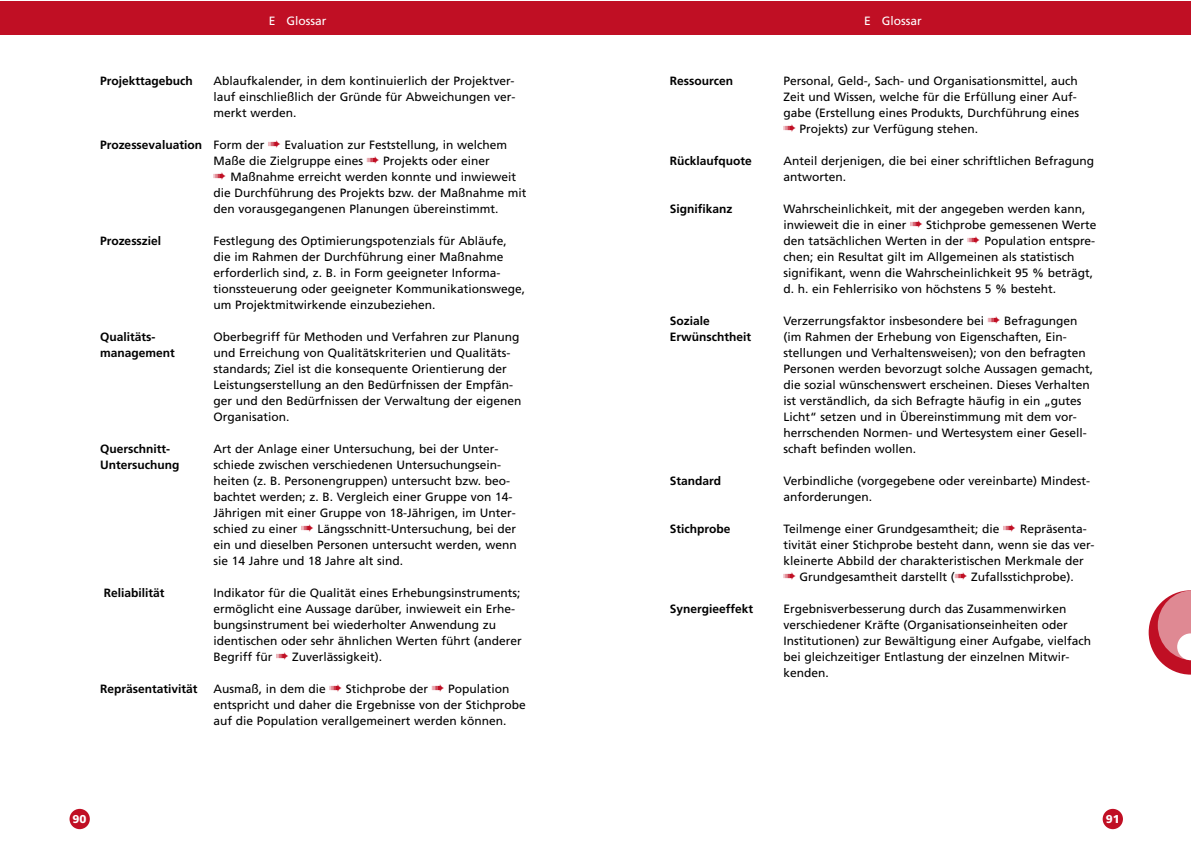
<style>
.page{position:relative;width:1191px;height:842px;background:#fff}
.page>*{position:absolute;margin:0;border:0;box-sizing:border-box;transform-origin:0 0}
.t1{font:12px/16px "Frutiger";color:#000}
.t2{font:700 12px "Frutiger";color:#000}
.t3{font:12px "Frutiger";color:#fff}
.t4{font:900 11.4px "Frutiger";color:#fff}
.s1{font-weight:700}
.s2{color:#c00f24}
</style>
<div class="page">
<div style="left:70px;top:809px;width:20px;height:20px;background:#c00f24;border-radius:50%"></div>
<div style="left:1103px;top:809px;width:20px;height:20px;background:#c00f24;border-radius:50%"></div>
<div style="left:0;top:1px;width:595px;height:34px;background:#c00f24"></div>
<div style="left:595px;top:1px;width:596px;height:34px;background:#c00f24"></div>
<svg style="left:1149px;top:590px;width:42px;height:85px"></svg>
<p class="t3" style="left:269px;top:16px;width:59px">E Glossar</p>
<p class="t3" style="left:864px;top:16px;width:59px">E Glossar</p>
<p class="t2" style="left:100px;top:76px;width:94px">Projekttagebuch</p>
<p class="t1" style="left:214px;top:74px;width:303px;text-align:justify">Ablaufkalender, in dem kontinuierlich der Projektver&shy;lauf einschließlich der Gründe für Abweichungen ver&shy;merkt werden.</p>
<p class="t1" style="left:214px;top:138px;width:314px;text-indent:-113px"><span class="s1">Prozessevaluation</span> Form der <span class="s2">➠</span> Evaluation zur Feststellung, in welchem Maße die Zielgruppe eines <span class="s2">➠</span> Projekts oder einer<br><span class="s2">➠</span> Maßnahme erreicht werden konnte und inwieweit die Durchführung des Projekts bzw. der Maßnahme mit den vorausgegangenen Planungen übereinstimmt.</p>
<p class="t2" style="left:100px;top:236px;width:63px">Prozessziel</p>
<p class="t1" style="left:214px;top:234px;width:313px">Festlegung des Optimierungspotenzials für Abläufe, die im Rahmen der Durchführung einer Maßnahme erforderlich sind, z. B. in Form geeigneter Informa&shy;tionssteuerung oder geeigneter Kommunikationswege, um Projektmitwirkende einzubeziehen.</p>
<p class="t2" style="left:100px;top:332px;width:57px">Qualitäts-</p>
<p class="t1" style="left:214px;top:330px;width:308px">Oberbegriff für Methoden und Verfahren zur Planung</p>
<p class="t2" style="left:100px;top:348px;width:76px">management</p>
<p class="t1" style="left:214px;top:346px;width:309px">und Erreichung von Qualitätskriterien und Qualitäts&shy;standards; Ziel ist die konsequente Orientierung der Leistungserstellung an den Bedürfnissen der Empfän&shy;ger und den Bedürfnissen der Verwaltung der eigenen Organisation.</p>
<p class="t2" style="left:100px;top:444px;width:71px">Querschnitt-</p>
<p class="t1" style="left:214px;top:442px;width:286px">Art der Anlage einer Untersuchung, bei der Unter-</p>
<p class="t2" style="left:100px;top:460px;width:81px">Untersuchung</p>
<p class="t1" style="left:214px;top:458px;width:305px">schiede zwischen verschiedenen Untersuchungsein&shy;heiten (z. B. Personengruppen) untersucht bzw. beo&shy;bachtet werden; z. B. Vergleich einer Gruppe von 14- Jährigen mit einer Gruppe von 18-Jährigen, im Unter&shy;schied zu einer <span class="s2">➠</span> Längsschnitt-Untersuchung, bei der ein und dieselben Personen untersucht werden, wenn sie 14 Jahre und 18 Jahre alt sind.</p>
<p class="t2" style="left:104px;top:588px;width:62px">Reliabilität</p>
<p class="t1" style="left:214px;top:586px;width:310px">Indikator für die Qualität eines Erhebungsinstruments; ermöglicht eine Aussage darüber, inwieweit ein Erhe&shy;bungsinstrument bei wiederholter Anwendung zu identischen oder sehr ähnlichen Werten führt (anderer Begriff für <span class="s2">➠</span> Zuverlässigkeit).</p>
<p class="t2" style="left:100px;top:684px;width:99px">Repräsentativität</p>
<p class="t1" style="left:214px;top:682px;width:314px">Ausmaß, in dem die <span class="s2">➠</span> Stichprobe der <span class="s2">➠</span> Population entspricht und daher die Ergebnisse von der Stichprobe auf die Population verallgemeinert werden können.</p>
<p class="t2" style="left:670px;top:76px;width:65px">Ressourcen</p>
<p class="t1" style="left:783px;top:74px;width:297px">Personal, Geld-, Sach- und Organisationsmittel, auch Zeit und Wissen, welche für die Erfüllung einer Auf&shy;gabe (Erstellung eines Produkts, Durchführung eines <span class="s2">➠</span> Projekts) zur Verfügung stehen.</p>
<p class="t2" style="left:670px;top:156px;width:83px">Rücklaufquote</p>
<p class="t1" style="left:783px;top:154px;width:312px">Anteil derjenigen, die bei einer schriftlichen Befragung antworten.</p>
<p class="t2" style="left:670px;top:204px;width:64px">Signifikanz</p>
<p class="t1" style="left:783px;top:202px;width:315px">Wahrscheinlichkeit, mit der angegeben werden kann, inwieweit die in einer <span class="s2">➠</span> Stichprobe gemessenen Werte den tatsächlichen Werten in der <span class="s2">➠</span> Population entspre&shy;chen; ein Resultat gilt im Allgemeinen als statistisch signifikant, wenn die Wahrscheinlichkeit 95 % beträgt, d. h. ein Fehlerrisiko von höchstens 5 % besteht.</p>
<p class="t2" style="left:670px;top:316px;width:42px">Soziale</p>
<p class="t1" style="left:783px;top:314px;width:296px">Verzerrungsfaktor insbesondere bei <span class="s2">➠</span> Befragungen</p>
<p class="t2" style="left:670px;top:332px;width:83px">Erwünschtheit</p>
<p class="t1" style="left:783px;top:330px;width:311px">(im Rahmen der Erhebung von Eigenschaften, Ein&shy;stellungen und Verhaltensweisen); von den befragten Personen werden bevorzugt solche Aussagen gemacht, die sozial wünschenswert erscheinen. Dieses Verhalten ist verständlich, da sich Befragte häufig in ein „gutes Licht“ setzen und in Übereinstimmung mit dem vor&shy;herrschenden Normen- und Wertesystem einer Gesell&shy;schaft befinden wollen.</p>
<p class="t2" style="left:670px;top:476px;width:53px">Standard</p>
<p class="t1" style="left:783px;top:474px;width:308px">Verbindliche (vorgegebene oder vereinbarte) Mindest&shy;anforderungen.</p>
<p class="t2" style="left:670px;top:524px;width:62px">Stichprobe</p>
<p class="t1" style="left:783px;top:522px;width:313px">Teilmenge einer Grundgesamtheit; die <span class="s2">➠</span> Repräsenta&shy;tivität einer Stichprobe besteht dann, wenn sie das ver&shy;kleinerte Abbild der charakteristischen Merkmale der <span class="s2">➠</span> Grundgesamtheit darstellt (<span class="s2">➠</span> Zufallsstichprobe).</p>
<p class="t2" style="left:670px;top:604px;width:85px">Synergieeffekt</p>
<p class="t1" style="left:783px;top:602px;width:309px">Ergebnisverbesserung durch das Zusammenwirken verschiedener Kräfte (Organisationseinheiten oder Institutionen) zur Bewältigung einer Aufgabe, vielfach bei gleichzeitiger Entlastung der einzelnen Mitwir&shy;kenden.</p>
<p class="t4" style="left:73px;top:815px;width:15px">90</p>
<p class="t4" style="left:1106px;top:815px;width:15px">91</p>
</div>
